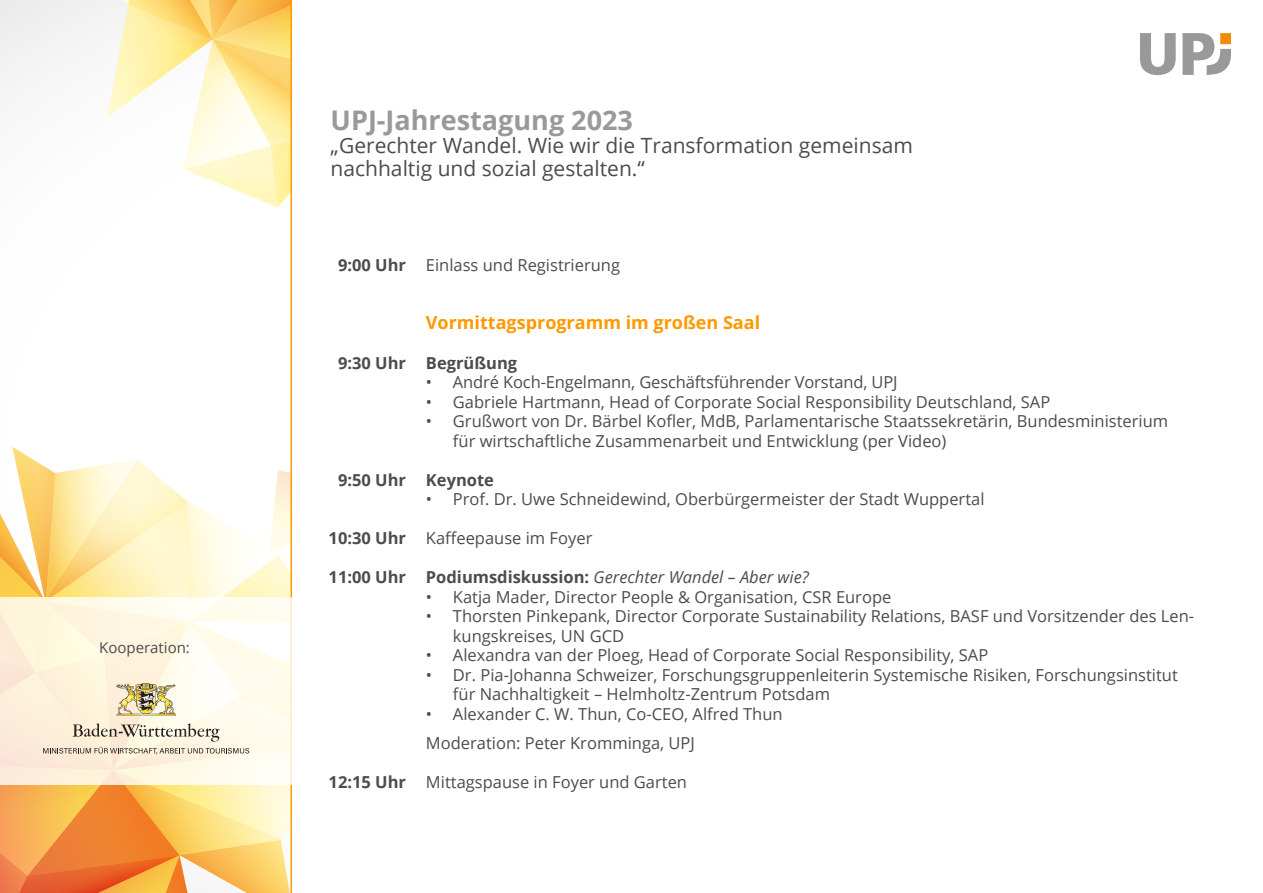
<style>
.page{position:relative;width:1263px;height:893px;background:#fff}
.page>*{position:absolute;margin:0;border:0;box-sizing:border-box;transform-origin:0 0}
.t1{font:700 27px "Open Sans";color:#999998}
.t2{font:21px "Open Sans";color:#4b4c4d}
.t3{font:700 18px "Open Sans";color:#f90}
.t4{font:16.5px/19.5px "Open Sans";color:#4b4c4d}
.t5{font:700 16.5px "Open Sans";color:#4b4c4d}
.t6{font:italic 16.5px "Open Sans";color:#4b4c4d}
.t7{font:15px "Open Sans";color:#4b4c4d}
.s1{font-weight:700;font-style:normal}
</style>
<div class="page">
<svg style="left:0;top:0;width:292px;height:447px"></svg>
<svg style="left:1140px;top:33px;width:36px;height:42px"></svg>
<svg style="left:1182px;top:33px;width:49px;height:42px"></svg>
<svg style="left:0;top:447px;width:292px;height:446px"></svg>
<p class="t7" style="left:99px;top:637px;width:92px">Kooperation:</p>
<p class="t1" style="left:331px;top:101px;width:304px">UPJ-Jahrestagung 2023</p>
<p class="t2" style="left:331px;top:131px;width:584px">„Gerechter Wandel. Wie wir die Transformation gemeinsam</p>
<p class="t2" style="left:331px;top:154px;width:316px">nachhaltig und sozial gestalten.“</p>
<p class="t5" style="left:338px;top:253px;width:70px">9:00 Uhr</p>
<p class="t5" style="left:338px;top:351px;width:70px">9:30 Uhr</p>
<p class="t5" style="left:338px;top:468px;width:70px">9:50 Uhr</p>
<p class="t5" style="left:329px;top:526px;width:79px">10:30 Uhr</p>
<p class="t5" style="left:329px;top:565px;width:79px">11:00 Uhr</p>
<p class="t5" style="left:329px;top:770px;width:79px">12:15 Uhr</p>
<p class="t4" style="left:426px;top:255px;width:196px">Einlass und Registrierung</p>
<p class="t3" style="left:426px;top:310px;width:336px">Vormittagsprogramm im großen Saal</p>
<p class="t5" style="left:426px;top:351px;width:93px">Begrüßung</p>
<p class="t4" style="left:426px;top:372px;width:473px">• André Koch-Engelmann, Geschäftsführender Vorstand, UPJ</p>
<p class="t4" style="left:426px;top:391px;width:626px">• Gabriele Hartmann, Head of Corporate Social Responsibility Deutschland, SAP</p>
<p class="t4" style="left:453px;top:411px;width:717px;text-indent:-27px">• Grußwort von Dr. Bärbel Kofler, MdB, Parlamentarische Staatssekretärin, Bundesministerium für wirtschaftliche Zusammenarbeit und Entwicklung (per Video)</p>
<p class="t5" style="left:426px;top:468px;width:70px">Keynote</p>
<p class="t4" style="left:426px;top:489px;width:560px">• Prof. Dr. Uwe Schneidewind, Oberbürgermeister der Stadt Wuppertal</p>
<p class="t4" style="left:426px;top:528px;width:168px">Kaffeepause im Foyer</p>
<p class="t6" style="left:426px;top:566px;width:384px"><span class="s1">Podiumsdiskussion:</span> Gerechter Wandel – Aber wie?</p>
<p class="t4" style="left:426px;top:586px;width:467px">• Katja Mader, Director People &amp; Organisation, CSR Europe</p>
<p class="t4" style="left:453px;top:606px;width:743px;text-indent:-27px">• Thorsten Pinkepank, Director Corporate Sustainability Relations, BASF und Vorsitzender des Len&shy;kungskreises, UN GCD</p>
<p class="t4" style="left:426px;top:645px;width:564px">• Alexandra van der Ploeg, Head of Corporate Social Responsibility, SAP</p>
<p class="t4" style="left:453px;top:664px;width:726px;text-indent:-27px">• Dr. Pia-Johanna Schweizer, Forschungsgruppenleiterin Systemische Risiken, Forschungsinstitut für Nachhaltigkeit – Helmholtz-Zentrum Potsdam</p>
<p class="t4" style="left:426px;top:703px;width:358px">• Alexander C. W. Thun, Co-CEO, Alfred Thun</p>
<p class="t4" style="left:426px;top:733px;width:270px">Moderation: Peter Kromminga, UPJ</p>
<p class="t4" style="left:426px;top:772px;width:263px">Mittagspause in Foyer und Garten</p>
</div>
